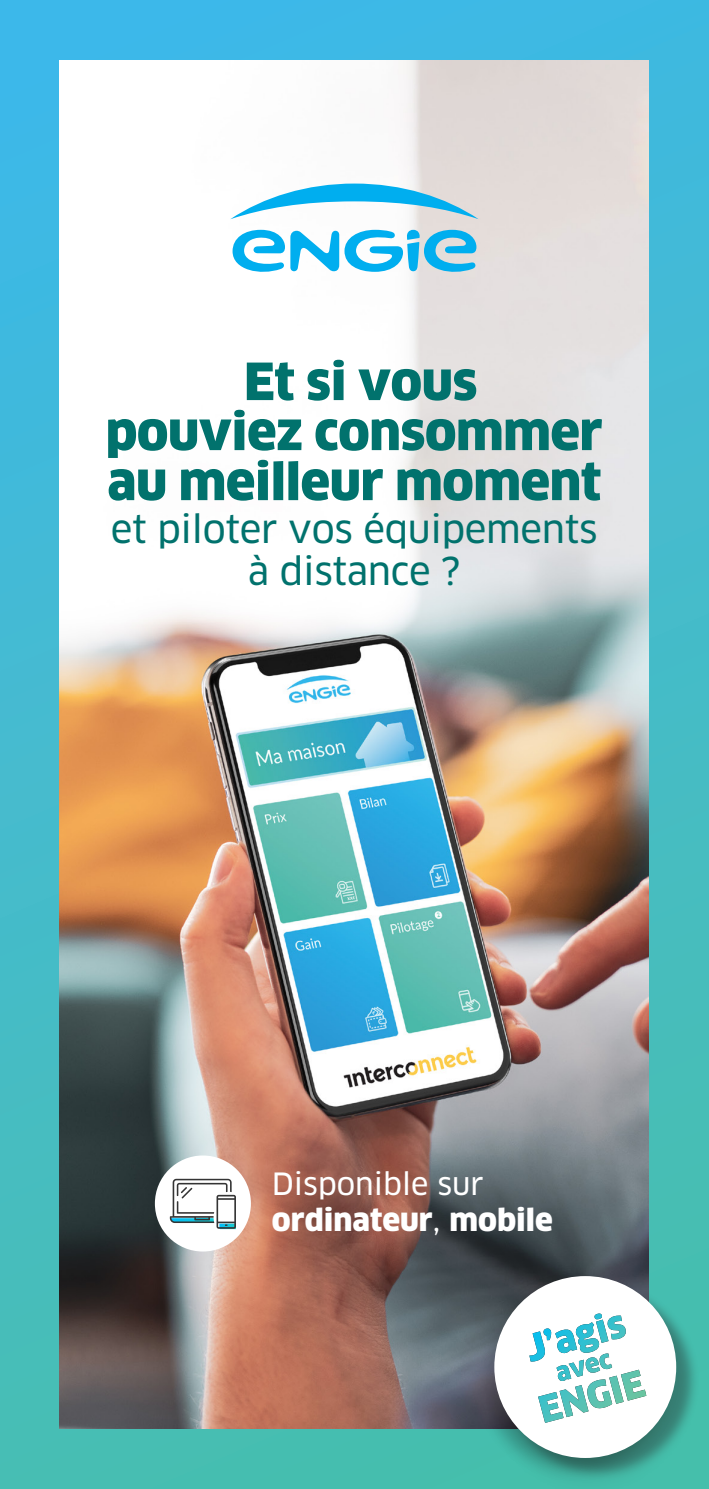
<style>
.page{position:relative;width:709px;height:1489px;background:#fff}
.page>*{position:absolute;margin:0;border:0;box-sizing:border-box;transform-origin:0 0}
.Normal_e{font:900 50px/50px "Clan Pro";letter-spacing:-.01em;color:#01726d;text-align:center}
.Normal_e-2{font:37.5px/42.5px "Clan Pro News";letter-spacing:-.01em;color:#01726d;text-align:center}
.Normal_e-3{font:900 30px/36px "Clan Pro";color:#fff}
.s1{font-family:"Clan Pro News";font-weight:400}
</style>
<div class="page">
<div style="left:0;top:0;width:709px;height:1488px;background:linear-gradient(to bottom,#42b9e6,#49bdae)"></div>
<img style="left:60px;top:60px;width:588px;height:1368px">
<svg style="left:230px;top:183px;width:248px;height:36px"></svg>
<svg style="left:232px;top:230px;width:244px;height:46px"></svg>
<div style="left:480px;top:1279px;width:219px;height:209px;background:#231f20;opacity:.4"></div>
<img style="left:465px;top:1266px;width:221px;height:220px">
<div style="left:494px;top:1275px;width:182px;height:182px;background:#fff;border-radius:50%"></div>
<svg style="left:529px;top:1313px;width:117px;height:109px"></svg>
<div style="left:155px;top:1155px;width:96px;height:96px;background:#fff;border-radius:50%"></div>
<svg style="left:170px;top:1178px;width:66px;height:50px"></svg>
<p class="Normal_e" style="left:106px;top:357px;width:498px">Et si vous<br>pouviez consommer au meilleur moment</p>
<p class="Normal_e-2" style="left:111px;top:508px;width:488px">et piloter vos équipements à distance ?</p>
<p class="Normal_e-3" style="left:272px;top:1166px;width:282px"><span class="s1">Disponible sur </span>ordinateur<span class="s1">,</span> mobile</p>
</div>
